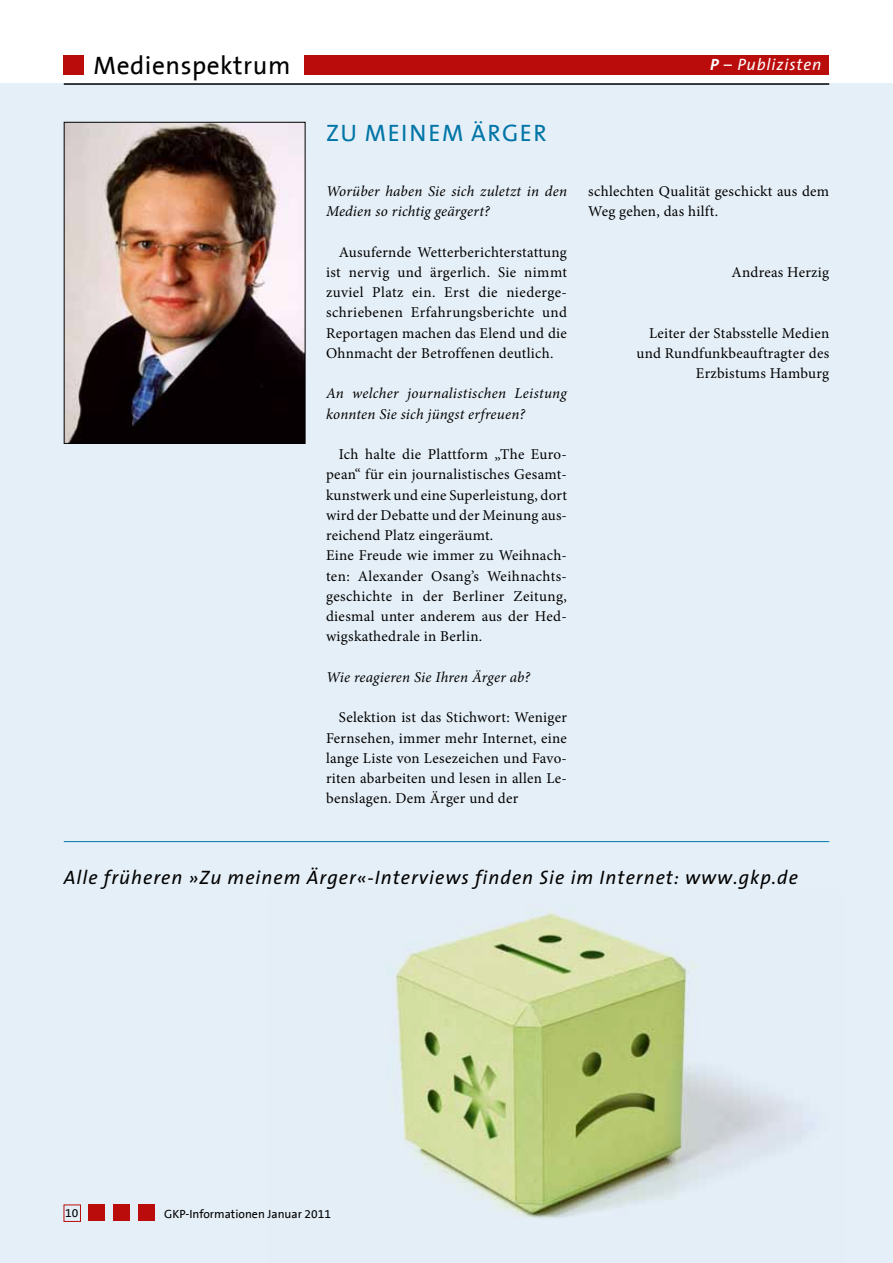
<style>
.page{position:relative;width:893px;height:1263px;background:#fff}
.page>*{position:absolute;margin:0;border:0;box-sizing:border-box;transform-origin:0 0}
.t1{font:25.5px "The Sans B5 Plain";letter-spacing:.02em;color:#000}
.t2{font:24px "The Sans B5 Plain";letter-spacing:.055em;color:#0075a7}
.t3{font:italic 19.5px "The Sans";letter-spacing:.05em;color:#000}
.t4{font:italic 16.5px "The Sans";letter-spacing:.05em;color:#fff}
.t5{font:15px/20.2px "Minion Pro";letter-spacing:.02em;color:#000;text-align:justify}
.t6{font:italic 15px/20.2px "Minion Pro";letter-spacing:.015em;color:#000}
.t7{font:12px "The Sans B5 Plain";color:#000}
.s1{font-weight:700}
</style>
<div class="page">
<div style="left:0;top:84px;width:892px;height:1179px;background:#e5eff7"></div>
<hr style="left:64px;top:841px;width:765px;height:1px;background:#0075a7">
<img style="left:66px;top:124px;width:237px;height:318px">
<div style="left:64px;top:122px;width:241px;height:322px;border:1px solid #000"></div>
<img style="left:395px;top:909px;width:407px;height:309px">
<div style="left:64px;top:55px;width:20px;height:19px;background:#ba0c0b"></div>
<div style="left:305px;top:55px;width:524px;height:19px;background:#ba0c0b"></div>
<hr style="left:64px;top:83px;width:765px;height:2px;background:#000">
<div style="left:138px;top:1204px;width:17px;height:17px;background:#ba0c0b"></div>
<div style="left:89px;top:1204px;width:16px;height:17px;background:#ba0c0b"></div>
<div style="left:114px;top:1204px;width:16px;height:17px;background:#ba0c0b"></div>
<div style="left:64px;top:1204px;width:17px;height:18px;border:1px solid #ba0c0b"></div>
<h1 class="t1" style="left:94px;top:55px;width:198px">&gt;1?01,LX1T/#$%</h1>
<p class="t4" style="left:710px;top:50px;width:113px"><span class="s1">#</span> – Publizisten</p>
<h2 class="t2" style="left:326px;top:123px;width:222px">MB2&gt;A+IA&gt;2a:'A:</h2>
<p class="t6" style="left:326px;top:181px;width:242px">Worüber haben Sie sich zuletzt in den<br>Medien so richtig geärgert?</p>
<p class="t5" style="left:326px;top:242px;width:243px;text-indent:13px">Ausufernde Wetterberichterstattung ist nervig und ärgerlich. Sie nimmt zuviel Platz ein. Erst die niederge&shy;schriebenen Erfahrungsberichte und Reportagen machen das Elend und die Ohnmacht der Betroffenen deutlich.</p>
<p class="t6" style="left:326px;top:383px;width:242px">An welcher journalistischen Leistung konnten Sie sich jüngst erfreuen?</p>
<p class="t5" style="left:326px;top:444px;width:242px;text-align:left;text-indent:13px">Ich halte die Plattform „The Euro&shy;pean“ für ein journalistisches Gesamt&shy;kunstwerk und eine Superleistung, dort wird der Debatte und der Meinung aus&shy;reichend Platz eingeräumt.<br>Eine Freude wie immer zu Weihnach&shy;ten: Alexander Osang’s Weihnachts&shy;geschichte in der Berliner Zeitung, diesmal unter anderem aus der Hed&shy;wigskathedrale in Berlin.</p>
<p class="t6" style="left:326px;top:667px;width:206px">Wie reagieren Sie Ihren Ärger ab?</p>
<p class="t5" style="left:326px;top:707px;width:242px;text-indent:13px">Selektion ist das Stichwort: Weniger Fernsehen, immer mehr Internet, eine lange Liste von Lesezeichen und Favo&shy;riten abarbeiten und lesen in allen Le&shy;benslagen. Dem Ärger und der</p>
<p class="t5" style="left:588px;top:181px;width:242px">schlechten Qualität geschickt aus dem<br>Weg gehen, das hilft.</p>
<p class="t5" style="left:731px;top:262px;width:99px">Andreas Herzig</p>
<p class="t5" style="left:636px;top:323px;width:194px;text-align:right">Leiter der Stabsstelle Medien und Rundfunkbeauftragter des<br>Erzbistums Hamburg</p>
<h3 class="t3" style="left:64px;top:861px;width:736px">Alle früheren »Zu meinem Ärger«-Interviews finden Sie im Internet: www.gkp.de</h3>
<p class="t7" style="left:65px;top:1208px;width:15px">65</p>
<p class="t7" style="left:164px;top:1208px;width:168px">'()*+,-"#%./0",1,23.,$.#24566</p>
</div>
